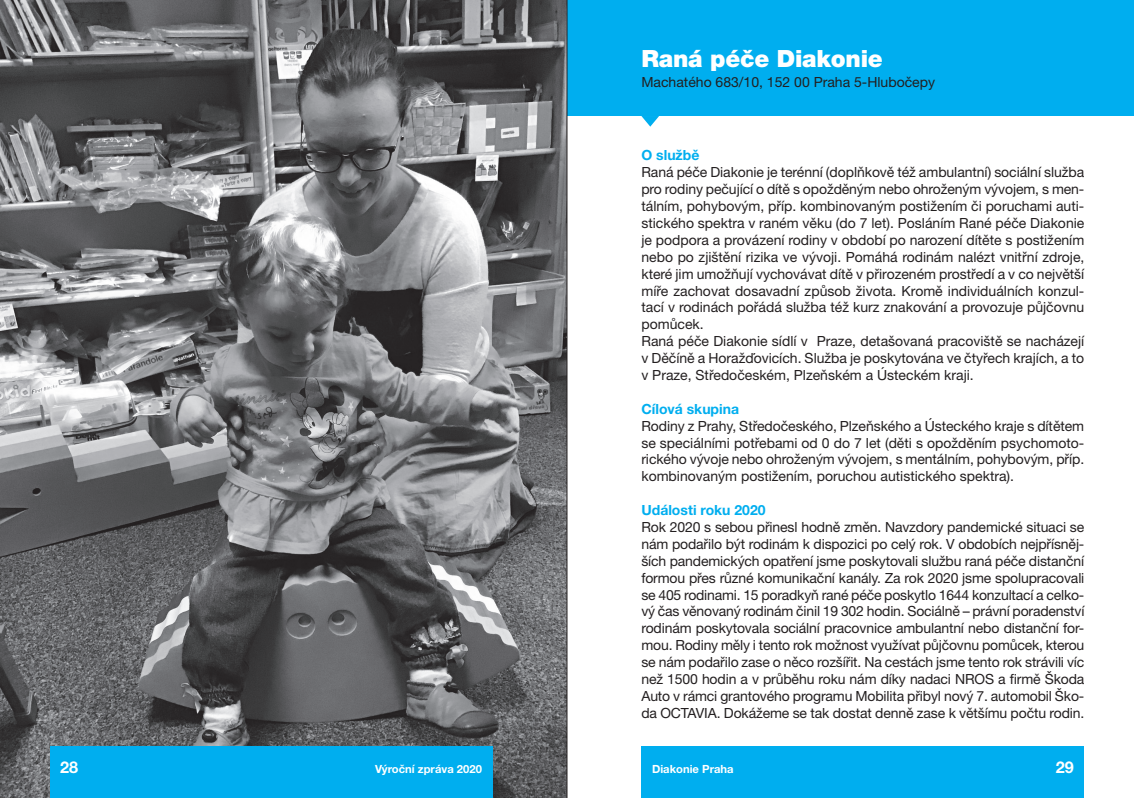
<style>
.page{position:relative;width:1134px;height:798px;background:#fff}
.page>*{position:absolute;margin:0;border:0;box-sizing:border-box;transform-origin:0 0}
.služby{font:900 23.75px "Helvetica Neue LT Pro";letter-spacing:-.01em;color:#fff}
.t1{font:700 16.25px "Helvetica Neue LT Pro";color:#fff}
.chleba{font:14px/16.9px "Helvetica Neue LT Pro";color:#231f20;text-align:justify}
.adresa{font:14px "Helvetica Neue LT Pro";color:#231f20}
.chleba-2{font:700 14px "Helvetica Neue LT Pro";color:#00aeef}
.t2{font:700 11.25px "Helvetica Neue LT Pro";color:#fff}
</style>
<div class="page">
<div style="left:567px;top:0;width:567px;height:116px;background:#00aeef"></div>
<svg style="left:641px;top:116px;width:18px;height:11px"></svg>
<img style="left:0;top:0;width:567px;height:797px">
<hr style="left:567px;top:0;width:1px;height:797px;background:#231f20">
<div style="left:50px;top:746px;width:443px;height:51px;background:#00aeef"></div>
<div style="left:641px;top:746px;width:443px;height:51px;background:#00aeef"></div>
<p class="služby" style="left:641px;top:44px;width:243px">Raná péče Diakonie</p>
<p class="adresa" style="left:641px;top:73px;width:295px">Machatého 683/10, 152 00 Praha 5-Hlubočepy</p>
<p class="chleba-2" style="left:641px;top:147px;width:60px">O službě</p>
<p class="chleba" style="left:641px;top:163px;width:444px">Raná péče Diakonie je terénní (doplňkově též ambulantní) sociální služba pro rodiny pečující o dítě s opožděným nebo ohroženým vývojem, s men&shy;tálním, pohybovým, příp. kombinovaným postižením či poruchami auti&shy;stického spektra v raném věku (do 7 let). Posláním Rané péče Diakonie je podpora a provázení rodiny v období po narození dítěte s postižením nebo po zjištění rizika ve vývoji. Pomáhá rodinám nalézt vnitřní zdroje, které jim umožňují vychovávat dítě v přirozeném prostředí a v co největší míře zachovat dosavadní způsob života. Kromě individuálních konzul&shy;tací v rodinách pořádá služba též kurz znakování a provozuje půjčovnu pomůcek.</p>
<p class="chleba" style="left:641px;top:332px;width:444px">Raná péče Diakonie sídlí v Praze, detašovaná pracoviště se nacházejí v Děčíně a Horažďovicích. Služba je poskytována ve čtyřech krajích, a to v Praze, Středočeském, Plzeňském a Ústeckém kraji.</p>
<p class="chleba-2" style="left:641px;top:400px;width:99px">Cílová skupina</p>
<p class="chleba" style="left:641px;top:417px;width:444px">Rodiny z Prahy, Středočeského, Plzeňského a Ústeckého kraje s dítětem se speciálními potřebami od 0 do 7 let (děti s opožděním psychomoto&shy;rického vývoje nebo ohroženým vývojem, s mentálním, pohybovým, příp. kombinovaným postižením, poruchou autistického spektra).</p>
<p class="chleba-2" style="left:641px;top:501px;width:126px">Události roku 2020</p>
<p class="chleba" style="left:641px;top:518px;width:444px">Rok 2020 s sebou přinesl hodně změn. Navzdory pandemické situaci se nám podařilo být rodinám k dispozici po celý rok. V obdobích nejpřísněj&shy;ších pandemických opatření jsme poskytovali službu raná péče distanční formou přes různé komunikační kanály. Za rok 2020 jsme spolupracovali se 405 rodinami. 15 poradkyň rané péče poskytlo 1644 konzultací a celko&shy;vý čas věnovaný rodinám činil 19 302 hodin. Sociálně – právní poradenství rodinám poskytovala sociální pracovnice ambulantní nebo distanční for&shy;mou. Rodiny měly i tento rok možnost využívat půjčovnu pomůcek, kterou se nám podařilo zase o něco rozšířit. Na cestách jsme tento rok strávili víc než 1500 hodin a v průběhu roku nám díky nadaci NROS a firmě Škoda Auto v rámci grantového programu Mobilita přibyl nový 7. automobil Ško&shy;da OCTAVIA. Dokážeme se tak dostat denně zase k většímu počtu rodin.</p>
<p class="t1" style="left:60px;top:757px;width:20px">28</p>
<p class="t2" style="left:375px;top:761px;width:108px">Výroční zpráva 2020</p>
<p class="t2" style="left:652px;top:761px;width:83px">Diakonie Praha</p>
<p class="t1" style="left:1056px;top:757px;width:20px">29</p>
</div>
